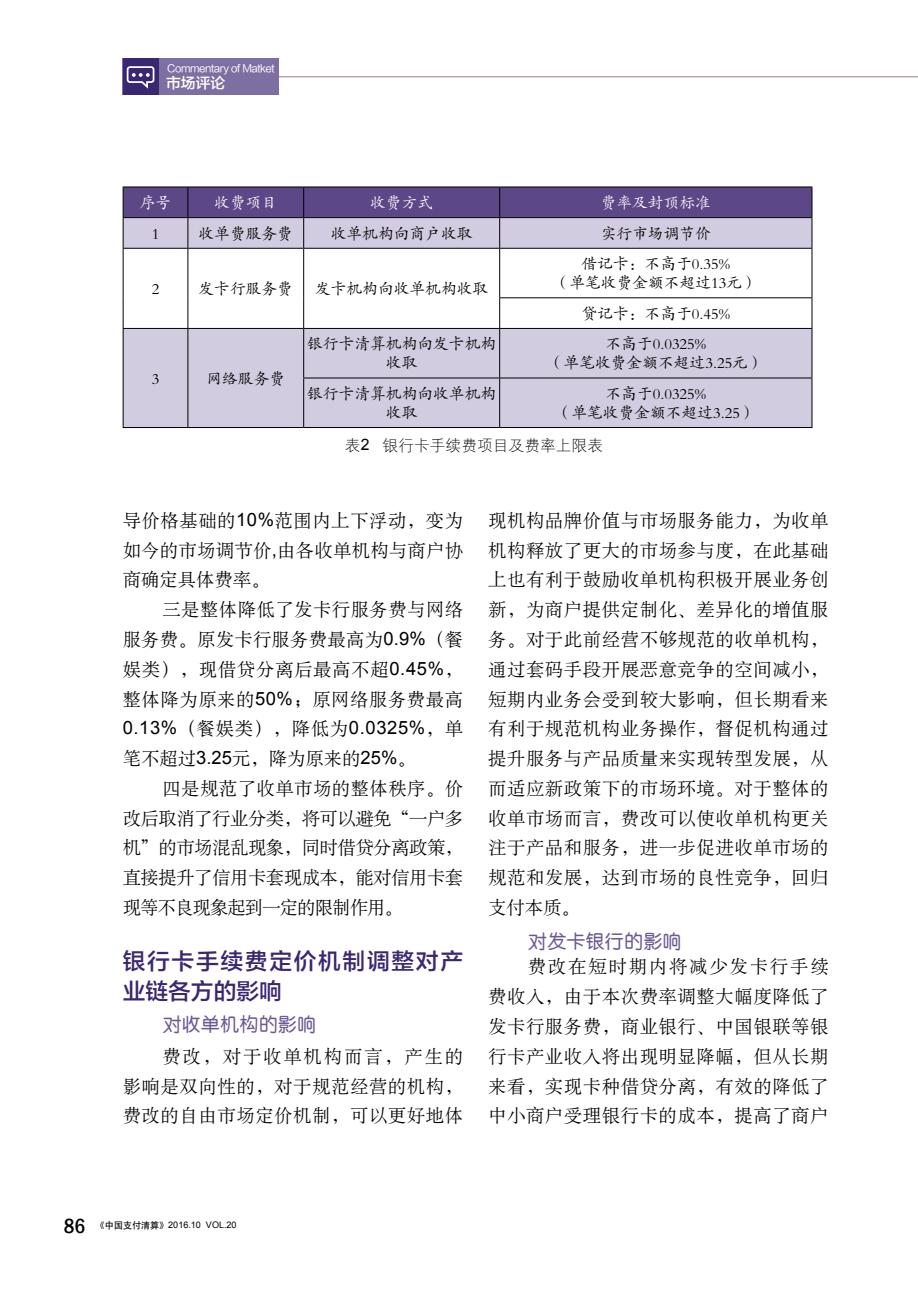
<style>
.page{position:relative;width:918px;height:1290px;background:#fff}
.page>*{position:absolute;margin:0;border:0;box-sizing:border-box;transform-origin:0 0}
.t1{font:22.75px/29.8px "FZLTZHK GBK1 0";letter-spacing:.075em;color:#3b2671}
.t2{font:500 condensed 21px "Franklin Gothic";color:#000}
.t3{font:19.25px "H Ye 3 gj";color:#6d5a93}
.t4{font:18.38px/29.8px "H Ya 6 gj";letter-spacing:.03em;color:#000;text-align:justify}
.t5{font:18.38px "H Ya 6 gj";letter-spacing:-.025em;color:#000}
.t6{font:18.38px "Arial";letter-spacing:.035em;color:#000}
.t7{font:18.38px "H Ya 6 gj";color:#000}
.t8{font:18.38px "H Ya 6 gj";letter-spacing:-.05em;color:#000}
.t9{font:15.75px/18.9px "FZKTJW GB1 0";color:#000;text-align:center}
.t10{font:15.75px "FZKTJW GB1 0";color:#fff}
.t11{font:15.75px "H Yg 1 gj";color:#000}
.t12{font:14.88px "FZLTZHK GBK1 0";color:#fff}
.t13{font:10.5px "FZLTHJW GB1 0";letter-spacing:-.04em;color:#fff}
.t14{font:9.1px "Arial";color:#000}
.s1{font-family:"Arial"}
.s2{font-family:"H Ya 6 gj"}
.s3{font-family:"H Yb 1 gj"}
</style>
<div class="page">
<hr style="left:218px;top:76px;width:700px;height:1px;background:#a17795">
<div style="left:123px;top:58px;width:156px;height:37px;background:#7f6ea1"></div>
<div style="left:123px;top:58px;width:35px;height:37px;background:#3b2671"></div>
<svg style="left:126px;top:66px;width:29px;height:23px"></svg>
<div style="left:124px;top:188px;width:687px;height:29px;background:#5c4787"></div>
<div style="left:124px;top:218px;width:687px;height:209px;background:#d2cce0"></div>
<svg style="left:124px;top:249px;width:687px;height:79px"></svg>
<hr style="left:123px;top:187px;width:65px;height:1px;background:#000">
<hr style="left:123px;top:187px;width:1px;height:30px;background:#000">
<hr style="left:188px;top:187px;width:116px;height:1px;background:#000">
<hr style="left:187px;top:187px;width:1px;height:30px;background:#000">
<hr style="left:304px;top:187px;width:196px;height:1px;background:#000">
<hr style="left:303px;top:187px;width:1px;height:30px;background:#000">
<hr style="left:500px;top:187px;width:312px;height:1px;background:#000">
<hr style="left:499px;top:187px;width:1px;height:30px;background:#000">
<hr style="left:811px;top:187px;width:1px;height:30px;background:#000">
<hr style="left:123px;top:217px;width:65px;height:1px;background:#000">
<hr style="left:123px;top:218px;width:1px;height:30px;background:#000">
<hr style="left:188px;top:217px;width:116px;height:1px;background:#000">
<hr style="left:187px;top:218px;width:1px;height:30px;background:#000">
<hr style="left:304px;top:217px;width:196px;height:1px;background:#000">
<hr style="left:303px;top:218px;width:1px;height:30px;background:#000">
<hr style="left:500px;top:217px;width:312px;height:1px;background:#000">
<hr style="left:499px;top:218px;width:1px;height:30px;background:#000">
<hr style="left:811px;top:218px;width:1px;height:30px;background:#000">
<hr style="left:123px;top:248px;width:65px;height:1px;background:#000">
<hr style="left:123px;top:249px;width:1px;height:49px;background:#000">
<hr style="left:188px;top:248px;width:116px;height:1px;background:#000">
<hr style="left:187px;top:249px;width:1px;height:49px;background:#000">
<hr style="left:304px;top:248px;width:196px;height:1px;background:#000">
<hr style="left:303px;top:249px;width:1px;height:49px;background:#000">
<hr style="left:123px;top:298px;width:1px;height:30px;background:#000">
<hr style="left:187px;top:298px;width:1px;height:30px;background:#000">
<hr style="left:303px;top:298px;width:1px;height:30px;background:#000">
<hr style="left:500px;top:248px;width:312px;height:1px;background:#000">
<hr style="left:499px;top:249px;width:1px;height:48px;background:#000">
<hr style="left:811px;top:249px;width:1px;height:48px;background:#000">
<hr style="left:499px;top:297px;width:313px;height:1px;background:#000">
<hr style="left:499px;top:298px;width:1px;height:30px;background:#000">
<hr style="left:811px;top:298px;width:1px;height:30px;background:#000">
<hr style="left:123px;top:328px;width:65px;height:1px;background:#000">
<hr style="left:123px;top:329px;width:1px;height:49px;background:#000">
<hr style="left:188px;top:328px;width:116px;height:1px;background:#000">
<hr style="left:187px;top:329px;width:1px;height:49px;background:#000">
<hr style="left:123px;top:378px;width:1px;height:49px;background:#000">
<hr style="left:187px;top:378px;width:1px;height:49px;background:#000">
<hr style="left:123px;top:427px;width:65px;height:1px;background:#000">
<hr style="left:188px;top:427px;width:116px;height:1px;background:#000">
<hr style="left:304px;top:328px;width:196px;height:1px;background:#000">
<hr style="left:303px;top:329px;width:1px;height:48px;background:#000">
<hr style="left:500px;top:328px;width:312px;height:1px;background:#000">
<hr style="left:499px;top:329px;width:1px;height:48px;background:#000">
<hr style="left:811px;top:329px;width:1px;height:48px;background:#000">
<hr style="left:303px;top:377px;width:197px;height:1px;background:#000">
<hr style="left:303px;top:378px;width:1px;height:49px;background:#000">
<hr style="left:500px;top:377px;width:312px;height:1px;background:#000">
<hr style="left:499px;top:378px;width:1px;height:49px;background:#000">
<hr style="left:811px;top:378px;width:1px;height:49px;background:#000">
<hr style="left:304px;top:427px;width:196px;height:1px;background:#000">
<hr style="left:500px;top:427px;width:312px;height:1px;background:#000">
<p class="t13" style="left:167px;top:63px;width:109px">Commentary of Matket</p>
<p class="t12" style="left:166px;top:75px;width:61px">市场评论</p>
<p class="t10" style="left:140px;top:194px;width:33px">序号</p>
<p class="t10" style="left:214px;top:194px;width:64px">收费项目</p>
<p class="t10" style="left:370px;top:194px;width:64px">收费方式</p>
<p class="t10" style="left:601px;top:194px;width:112px">费率及封顶标准</p>
<p class="t9" style="left:152px;top:224px;width:9px">1</p>
<p class="t9" style="left:198px;top:224px;width:96px">收单费服务费</p>
<p class="t9" style="left:331px;top:224px;width:143px">收单机构向商户收取</p>
<p class="t9" style="left:601px;top:224px;width:112px">实行市场调节价</p>
<p class="t9" style="left:152px;top:279px;width:9px">2</p>
<p class="t9" style="left:198px;top:279px;width:96px">发卡行服务费</p>
<p class="t9" style="left:315px;top:279px;width:175px">发卡机构向收单机构收取</p>
<p class="t9" style="left:554px;top:255px;width:206px">借记卡：不高于0.35%<br>（单笔收费金额不超过13元）</p>
<p class="t9" style="left:581px;top:304px;width:150px">贷记卡：不高于0.45%</p>
<p class="t9" style="left:152px;top:369px;width:9px">3</p>
<p class="t9" style="left:206px;top:369px;width:80px">网络服务费</p>
<p class="t9" style="left:307px;top:335px;width:190px">银行卡清算机构向发卡机构收取</p>
<p class="t9" style="left:548px;top:335px;width:217px">不高于0.0325%<br>（单笔收费金额不超过3.25元）</p>
<p class="t9" style="left:307px;top:384px;width:190px">银行卡清算机构向收单机构收取</p>
<p class="t9" style="left:556px;top:384px;width:202px">不高于0.0325%<br>（单笔收费金额不超过3.25）</p>
<p class="t11" style="left:345px;top:438px;width:260px">表<span class="s1">2</span> 银行卡手续费项目及费率上限表</p>
<p class="t4" style="left:123px;top:505px;width:342px">导价格基础的<span class="s1">10%</span>范围内上下浮动，变为如今的市场调节价<span class="s1">,</span>由各收单机构与商户协商确定具体费率。</p>
<p class="t4" style="left:123px;top:595px;width:342px;text-indent:40px">三是整体降低了发卡行服务费与网络服务费。原发卡行服务费最高为<span class="s1">0.9%</span>（餐娱类），现借贷分离后最高不超<span class="s1">0.45%</span>，整体降为原来的<span class="s1">50%</span>；原网络服务费最高</p>
<p class="t6" style="left:123px;top:716px;width:342px">0.13%<span class="s2">（餐娱类），降低为</span>0.0325%<span class="s2">，单</span></p>
<p class="t7" style="left:123px;top:749px;width:295px">笔不超过<span class="s1">3.25</span>元，降为原来的<span class="s1">25%</span>。</p>
<p class="t4" style="left:162px;top:773px;width:302px">四是规范了收单市场的整体秩序。价</p>
<p class="t5" style="left:123px;top:809px;width:342px">改后取消了行业分类，将可以避免“一户多</p>
<p class="t5" style="left:123px;top:839px;width:342px">机”的市场混乱现象，同时借贷分离政策，</p>
<p class="t5" style="left:123px;top:868px;width:342px">直接提升了信用卡套现成本，能对信用卡套</p>
<p class="t8" style="left:123px;top:898px;width:282px">现等不良现象起到一定的限制作用。</p>
<p class="t1" style="left:123px;top:947px;width:342px">银行卡手续费定价机制调整对产业链各方的影响</p>
<p class="t3" style="left:162px;top:1014px;width:156px">对收单机构的影响</p>
<p class="t4" style="left:123px;top:1041px;width:342px;text-indent:40px">费改，对于收单机构而言，产生的影响是双向性的，对于规范经营的机构，费改的自由市场定价机制，可以更好地体</p>
<p class="t4" style="left:488px;top:505px;width:342px">现机构品牌价值与市场服务能力，为收单机构释放了更大的市场参与度，在此基础上也有利于鼓励收单机构积极开展业务创新，为商户提供定制化、差异化的增值服务。对于此前经营不够规范的收单机构，通过套码手段开展恶意竞争的空间减小，短期内业务会受到较大影响，但长期看来有利于规范机构业务操作，督促机构通过提升服务与产品质量来实现转型发展，从而适应新政策下的市场环境。对于整体的收单市场而言，费改可以使收单机构更关注于产品和服务，进一步促进收单市场的规范和发展，达到市场的良性竞争，回归支付本质。</p>
<p class="t3" style="left:528px;top:931px;width:155px">对发卡银行的影响</p>
<p class="t4" style="left:488px;top:952px;width:342px;text-indent:40px">费改在短时期内将减少发卡行手续费收入，由于本次费率调整大幅度降低了发卡行服务费，商业银行、中国银联等银行卡产业收入将出现明显降幅，但从长期来看，实现卡种借贷分离，有效的降低了中小商户受理银行卡的成本，提高了商户</p>
<p class="t2" style="left:64px;top:1212px;width:23px">86</p>
<p class="t14" style="left:96px;top:1218px;width:142px"><span class="s3">《中国支付清算》</span>2016.10 VOL.20</p>
</div>
